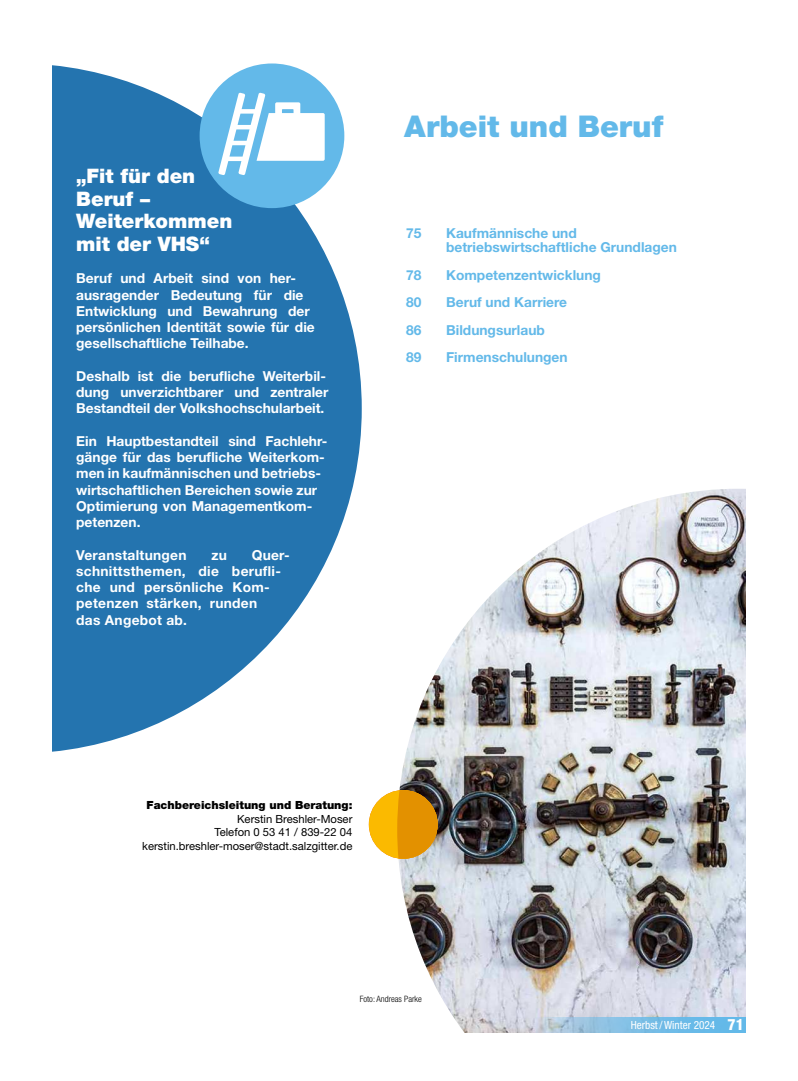
<style>
.page{position:relative;width:798px;height:1081px;background:#fff}
.page>*{position:absolute;margin:0;border:0;box-sizing:border-box;transform-origin:0 0}
.t1{font:900 30px "Helvetica Neue LT Std";color:#63b9e9}
.t2{font:900 20px/22.5px "Helvetica Neue LT Std";color:#fff}
.t3{font:700 13.75px/16.2px "Helvetica Neue LT Std";color:#fff}
.t4{font:700 13.75px/13.8px "Helvetica Neue LT Std";color:#63b9e9}
.t5{font:700 13.75px/16.2px "Helvetica Neue LT Std";letter-spacing:.02em;color:#fff}
.t6{font:11.25px/13.8px "Helvetica Neue LT Std";color:#000;text-align:right}
.t7{font:900 11.25px "Helvetica Neue LT Std";color:#000}
.t8{font:condensed 11.25px "Helvetica Neue LT Std";color:#fff}
.t9{font:300 condensed 8.75px "Helvetica Neue LT Std";color:#000}
.s1{font-weight:800;font-size:15.62px}
</style>
<div class="page">
<img style="left:398px;top:489px;width:348px;height:544px">
<svg style="left:533px;top:1017px;width:213px;height:16px;background:#85bfe3"></svg>
<svg style="left:52px;top:65px;width:309px;height:687px;fill:#2474af"></svg>
<div style="left:199px;top:63px;width:145px;height:145px;background:#63b9e9;border-radius:50%"></div>
<svg style="left:218px;top:93px;width:106px;height:82px"></svg>
<div style="left:369px;top:790px;width:68px;height:69px;background:#fbba00;border-radius:50%"></div>
<svg style="left:397px;top:790px;width:40px;height:69px;background:#d28d14"></svg>
<h2 class="t2" style="left:76px;top:166px;width:157px">„Fit für den<br>Beruf –<br>Weiterkommen mit der VHS“</h2>
<p class="t3" style="left:76px;top:271px;width:240px">Beruf und Arbeit sind von her&shy;ausragender Bedeutung für die<br>Entwicklung und Bewahrung der persönlichen Identität sowie für die gesellschaftliche Teilhabe.</p>
<p class="t3" style="left:76px;top:369px;width:254px">Deshalb ist die berufliche Weiterbil&shy;dung unverzichtbarer und zentraler<br>Bestandteil der Volkshochschularbeit.</p>
<p class="t3" style="left:76px;top:434px;width:252px">Ein Hauptbestandteil sind Fachlehr&shy;gänge für das berufliche Weiterkom&shy;men in kaufmännischen und betriebs&shy;wirtschaftlichen Bereichen sowie zur<br>Optimierung von Managementkom&shy;petenzen.</p>
<p class="t5" style="left:76px;top:548px;width:112px">Veranstaltungen</p>
<p class="t3" style="left:211px;top:548px;width:17px">zu</p>
<p class="t5" style="left:76px;top:548px;width:215px;text-indent:175px">Quer&shy;schnittsthemen, die berufli&shy;che und persönliche Kom&shy;petenzen stärken, runden<br>das Angebot ab.</p>
<h1 class="t1" style="left:404px;top:115px;width:260px">Arbeit und Beruf</h1>
<p class="t4" style="left:406px;top:228px;width:17px">75</p>
<p class="t4" style="left:446px;top:228px;width:232px">Kaufmännische und betriebswirtschaftliche Grundlagen</p>
<p class="t4" style="left:406px;top:269px;width:17px">78</p>
<p class="t4" style="left:446px;top:269px;width:156px">Kompetenzentwicklung</p>
<p class="t4" style="left:406px;top:296px;width:17px">80</p>
<p class="t4" style="left:446px;top:296px;width:122px">Beruf und Karriere</p>
<p class="t4" style="left:406px;top:324px;width:17px">86</p>
<p class="t4" style="left:446px;top:324px;width:100px">Bildungsurlaub</p>
<p class="t4" style="left:406px;top:351px;width:17px">89</p>
<p class="t4" style="left:446px;top:351px;width:123px">Firmenschulungen</p>
<p class="t7" style="left:146px;top:801px;width:207px">Fachbereichsleitung und Beratung:</p>
<p class="t6" style="left:142px;top:813px;width:212px">Kerstin Breshler-Moser<br>Telefon 0 53 41 / 839-22 04 kerstin.breshler-moser@stadt.salzgitter.de</p>
<p class="t9" style="left:359px;top:994px;width:64px">Foto: Andreas Parke</p>
<p class="t8" style="left:630px;top:1018px;width:115px">Herbst / Winter 2024 <span class="s1">71</span></p>
</div>
